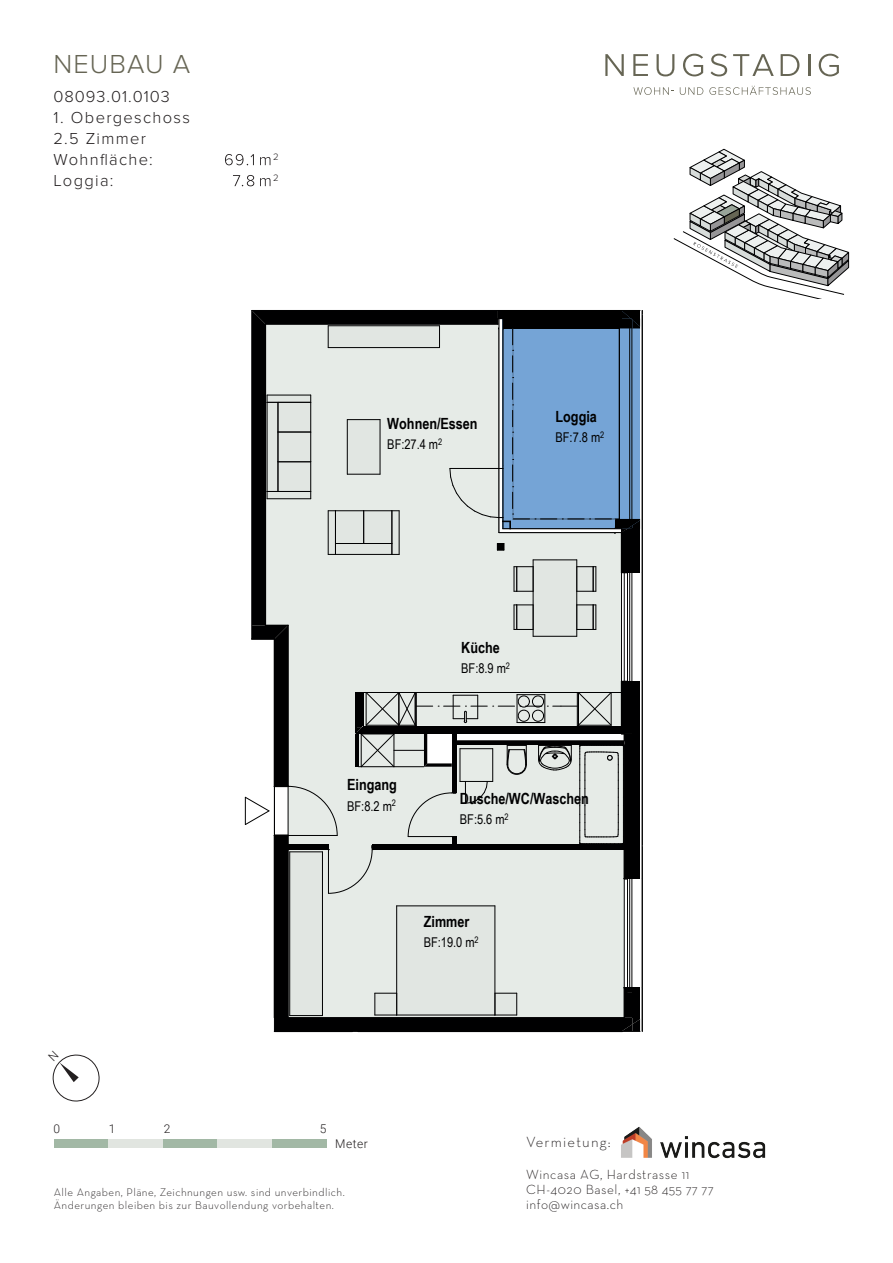
<style>
.page{position:relative;width:893px;height:1263px;background:#fff}
.page>*{position:absolute;margin:0;border:0;box-sizing:border-box;transform-origin:0 0}
.t1{font:300 27px "Proxima Nova";letter-spacing:.04em;color:#666554}
.t2{font:300 16.5px/21px "Proxima Nova";letter-spacing:.08em;color:#231f20}
.t3{font:300 16.5px "Proxima Nova";letter-spacing:.06em;color:#231f20}
.t4{font:700 15.45px "Arial Narrow";color:#000001}
.t5{font:300 15px "Neutra Text";letter-spacing:.08em;color:#231f20}
.t6{font:15px "Arial";color:#000001}
.t7{font:300 13.5px/15px "Neutra Text";letter-spacing:.035em;color:#231f20}
.t8{font:13.5px "Arial Narrow";color:#000001}
.t9{font:300 12px "Roboto";letter-spacing:.05em;color:#231f20}
.t10{font:300 11.25px/13.5px "Neutra Text";letter-spacing:.04em;color:#231f20}
.t11{font:300 9.6px "Proxima Nova";color:#231f20}
</style>
<div class="page">
<svg style="left:605px;top:54px;width:19px;height:22px"></svg>
<svg style="left:633px;top:54px;width:15px;height:22px"></svg>
<svg style="left:657px;top:54px;width:17px;height:22px"></svg>
<svg style="left:683px;top:54px;width:20px;height:22px"></svg>
<svg style="left:711px;top:54px;width:16px;height:22px"></svg>
<svg style="left:733px;top:54px;width:41px;height:22px"></svg>
<svg style="left:781px;top:54px;width:18px;height:22px"></svg>
<hr style="left:808px;top:54px;width:2px;height:22px;background:#666554">
<svg style="left:819px;top:54px;width:20px;height:22px"></svg>
<svg style="left:633px;top:87px;width:41px;height:8px"></svg>
<svg style="left:680px;top:87px;width:23px;height:8px"></svg>
<svg style="left:709px;top:86px;width:102px;height:9px"></svg>
<div style="left:54px;top:1139px;width:55px;height:8px;background:#a2b8a5"></div>
<div style="left:163px;top:1139px;width:55px;height:8px;background:#a2b8a5"></div>
<div style="left:272px;top:1139px;width:55px;height:8px;background:#a2b8a5"></div>
<div style="left:109px;top:1139px;width:54px;height:8px;background:#e1e5e0"></div>
<div style="left:218px;top:1139px;width:54px;height:8px;background:#e1e5e0"></div>
<svg style="left:225px;top:154px;width:45px;height:11px"></svg>
<svg style="left:233px;top:175px;width:37px;height:11px"></svg>
<div style="left:273px;top:894px;width:351px;height:124px;background:#e6ebe7"></div>
<div style="left:397px;top:906px;width:98px;height:109px;background:#e1e6e2"></div>
<hr style="left:396px;top:906px;width:1px;height:109px;background:#000001">
<hr style="left:397px;top:906px;width:98px;height:1px;background:#000001">
<hr style="left:495px;top:906px;width:1px;height:109px;background:#000001">
<div style="left:290px;top:852px;width:32px;height:163px;background:#e1e6e2"></div>
<hr style="left:322px;top:852px;width:1px;height:163px;background:#000001">
<hr style="left:289px;top:852px;width:1px;height:163px;background:#000001">
<div style="left:274px;top:835px;width:14px;height:183px;background:#000001"></div>
<hr style="left:287px;top:850px;width:2px;height:168px;background:#000001">
<svg style="left:630px;top:894px;width:12px;height:93px"></svg>
<hr style="left:624px;top:878px;width:1px;height:110px;background:#000001">
<hr style="left:627px;top:878px;width:1px;height:37px;background:#000001">
<hr style="left:627px;top:915px;width:1px;height:73px;background:#000001">
<svg style="left:275px;top:987px;width:368px;height:45px"></svg>
<hr style="left:629px;top:878px;width:1px;height:110px;background:#000001">
<hr style="left:632px;top:878px;width:1px;height:110px;background:#000001">
<svg style="left:245px;top:310px;width:397px;height:584px;background:#c6cac7"></svg>
<hr style="left:274px;top:639px;width:1px;height:392px;background:#000001">
<hr style="left:274px;top:1031px;width:366px;height:1px;background:#000001">
<hr style="left:642px;top:310px;width:1px;height:721px;background:#000001">
<svg style="left:503px;top:310px;width:137px;height:219px;background:#658eb9"></svg>
<svg style="left:674px;top:149px;width:175px;height:149px"></svg>
<img style="left:621px;top:1127px;width:145px;height:31px">
<svg style="left:52px;top:1054px;width:48px;height:48px"></svg>
<h1 class="t1" style="left:54px;top:48px;width:138px">NEUBAU A</h1>
<h2 class="t3" style="left:54px;top:87px;width:118px">08093.01.0103</h2>
<h2 class="t2" style="left:54px;top:107px;width:138px">1. Obergeschoss<br>2.5 Zimmer<br>Wohnfläche:</h2>
<p class="t11" style="left:273px;top:151px;width:7px">2</p>
<h2 class="t2" style="left:54px;top:170px;width:61px">Loggia:</h2>
<p class="t11" style="left:273px;top:172px;width:7px">2</p>
<h3 class="t4" style="left:387px;top:412px;width:92px">Wohnen/Essen</h3>
<p class="t8" style="left:387px;top:434px;width:56px">BF:27.4 m<sup>2</sup></p>
<h3 class="t4" style="left:555px;top:405px;width:43px">Loggia</h3>
<p class="t8" style="left:555px;top:428px;width:50px">BF:7.8 m<sup>2</sup></p>
<h3 class="t4" style="left:461px;top:636px;width:40px">Küche</h3>
<p class="t8" style="left:461px;top:658px;width:50px">BF:8.9 m<sup>2</sup></p>
<h3 class="t4" style="left:347px;top:773px;width:51px">Eingang</h3>
<p class="t8" style="left:347px;top:796px;width:50px">BF:8.2 m<sup>2</sup></p>
<h3 class="t4" style="left:460px;top:787px;width:130px">Dusche/WC/Waschen</h3>
<p class="t8" style="left:460px;top:809px;width:50px">BF:5.6 m<sup>2</sup></p>
<h3 class="t4" style="left:424px;top:910px;width:47px">Zimmer</h3>
<p class="t8" style="left:424px;top:932px;width:56px">BF:19.0 m<sup>2</sup></p>
<p class="t9" style="left:54px;top:1121px;width:8px">0</p>
<p class="t9" style="left:109px;top:1121px;width:8px">1</p>
<p class="t9" style="left:164px;top:1121px;width:8px">2</p>
<p class="t9" style="left:320px;top:1121px;width:8px">5</p>
<p class="t9" style="left:335px;top:1135px;width:34px">Meter</p>
<p class="t10" style="left:54px;top:1185px;width:292px">Alle Angaben, Pläne, Zeichnungen usw. sind unverbindlich.<br>Änderungen bleiben bis zur Bauvollendung vorbehalten.</p>
<h3 class="t5" style="left:526px;top:1133px;width:86px">Vermietung:</h3>
<p class="t7" style="left:526px;top:1166px;width:189px">Wincasa AG, Hardstrasse 11<br>CH-4020 Basel, +41 58 455 77 77 info@wincasa.ch</p>
<h3 class="t6" style="left:604px;top:1184px;width:10px">0</h3>
</div>
